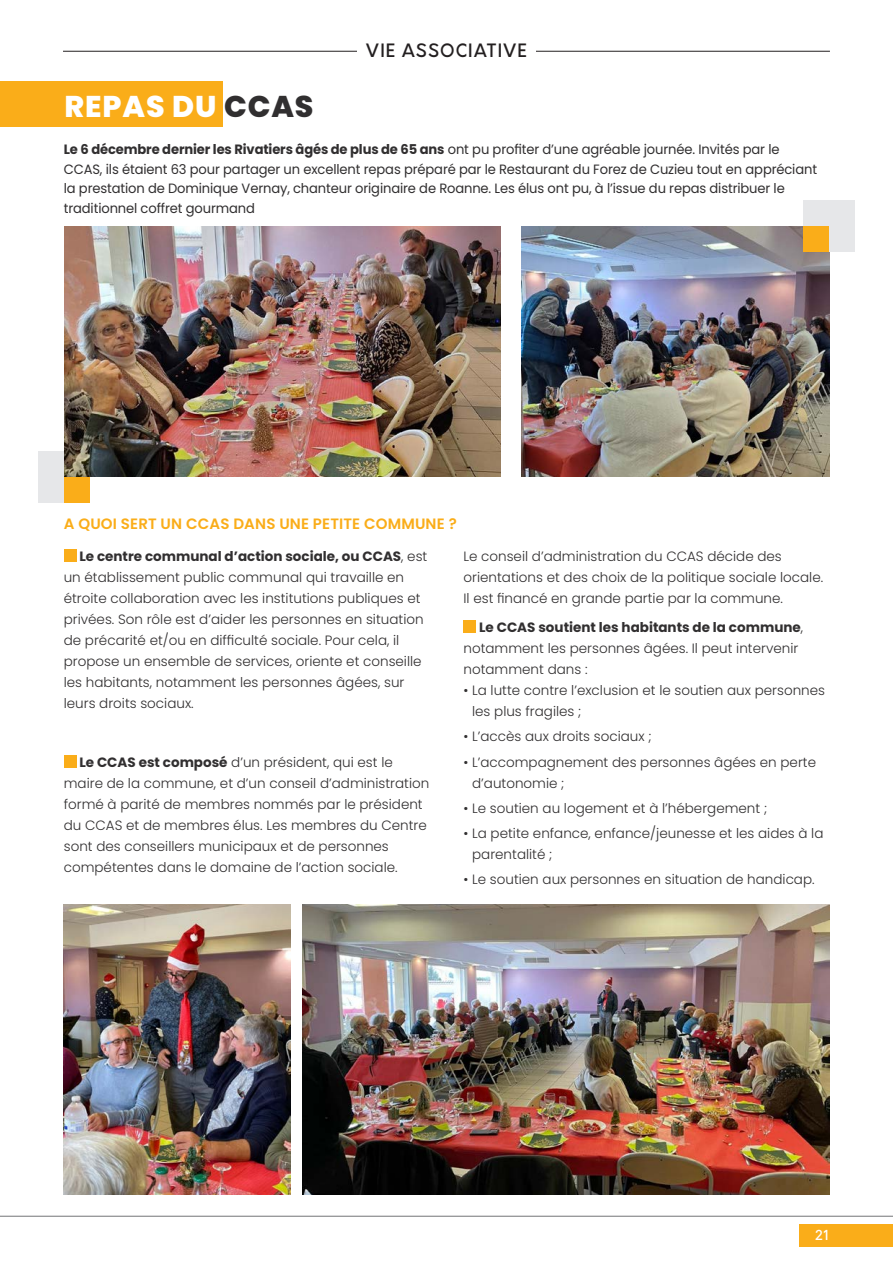
<style>
.page{position:relative;width:893px;height:1263px;background:#fff}
.page>*{position:absolute;margin:0;border:0;box-sizing:border-box;transform-origin:0 0}
.t1{font:800 30px "Poppins";letter-spacing:.03em;color:#fff}
.t2{font:500 18px "Orkney";letter-spacing:.06em;color:#231f20}
.t3{font:600 15px "Poppins";letter-spacing:.01em;color:#faad19}
.t4{font:300 13.5px/21px "Poppins";color:#312f30}
.t5{font:13.5px/19.5px "Poppins";letter-spacing:-.01em;color:#312f30}
.t6{font:500 13.5px "Orkney";color:#fff}
.s1{color:#312f30}
.s2{font-weight:700}
</style>
<div class="page">
<div style="left:799px;top:1224px;width:94px;height:22px;background:#faad19"></div>
<hr style="left:0;top:1216px;width:893px;height:1px;background:#737477">
<hr style="left:63px;top:51px;width:767px;height:1px;background:#231f20">
<div style="left:357px;top:44px;width:179px;height:13px;background:#fff"></div>
<div style="left:38px;top:451px;width:51px;height:51px;background:#e6e7e9"></div>
<div style="left:64px;top:477px;width:25px;height:25px;background:#faad19"></div>
<div style="left:0;top:82px;width:223px;height:45px;background:#faad19"></div>
<div style="left:64px;top:549px;width:13px;height:13px;background:#faad19"></div>
<div style="left:64px;top:755px;width:13px;height:13px;background:#faad19"></div>
<div style="left:463px;top:620px;width:13px;height:13px;background:#faad19"></div>
<img style="left:63px;top:904px;width:227px;height:291px">
<img style="left:65px;top:226px;width:436px;height:251px">
<img style="left:521px;top:226px;width:309px;height:251px">
<img style="left:303px;top:904px;width:526px;height:291px">
<div style="left:804px;top:201px;width:51px;height:51px;background:#e6e7e9"></div>
<div style="left:804px;top:226px;width:25px;height:26px;background:#faad19"></div>
<p class="t2" style="left:366px;top:39px;width:163px">VIE ASSOCIATIVE</p>
<p class="t1" style="left:65px;top:90px;width:250px">REPAS DU <span class="s1">CCAS</span></p>
<p class="t5" style="left:64px;top:140px;width:755px"><span class="s2">Le 6 décembre dernier les Rivatiers âgés de plus de 65 ans</span> ont pu profiter d’une agréable journée. Invités par le CCAS, ils étaient 63 pour partager un excellent repas préparé par le Restaurant du Forez de Cuzieu tout en appréciant la prestation de Dominique Vernay, chanteur originaire de Roanne. Les élus ont pu, à l’issue du repas distribuer le traditionnel coffret gourmand</p>
<p class="t3" style="left:64px;top:515px;width:394px">A QUOI SERT UN CCAS DANS UNE PETITE COMMUNE ?</p>
<p class="t4" style="left:64px;top:545px;width:365px;text-indent:16px"><span class="s2">Le centre communal d’action sociale, ou CCAS</span>, est un établissement public communal qui travaille en étroite collaboration avec les institutions publiques et privées. Son rôle est d’aider les personnes en situation de précarité et/ou en difficulté sociale. Pour cela, il propose un ensemble de services, oriente et conseille les habitants, notamment les personnes âgées, sur leurs droits sociaux.</p>
<p class="t4" style="left:64px;top:751px;width:367px;text-indent:16px"><span class="s2">Le CCAS est composé</span> d’un président, qui est le maire de la commune, et d’un conseil d’administration formé à parité de membres nommés par le président du CCAS et de membres élus. Les membres du Centre sont des conseillers municipaux et de personnes compétentes dans le domaine de l’action sociale.</p>
<p class="t4" style="left:463px;top:545px;width:361px">Le conseil d’administration du CCAS décide des orientations et des choix de la politique sociale locale.<br>Il est financé en grande partie par la commune.</p>
<p class="t4" style="left:463px;top:617px;width:341px;text-indent:16px"><span class="s2">Le CCAS soutient les habitants de la commune</span>, notamment les personnes âgées. Il peut intervenir notamment dans :</p>
<p class="t4" style="left:472px;top:680px;width:354px;text-indent:-9px">• La lutte contre l’exclusion et le soutien aux personnes les plus fragiles ;</p>
<p class="t4" style="left:463px;top:726px;width:189px">• L’accès aux droits sociaux ;</p>
<p class="t4" style="left:472px;top:751px;width:345px;text-indent:-9px">• L’accompagnement des personnes âgées en perte d’autonomie ;</p>
<p class="t4" style="left:463px;top:798px;width:305px">• Le soutien au logement et à l’hébergement ;</p>
<p class="t4" style="left:472px;top:823px;width:353px;text-indent:-9px">• La petite enfance, enfance/jeunesse et les aides à la parentalité ;</p>
<p class="t4" style="left:463px;top:869px;width:353px">• Le soutien aux personnes en situation de handicap.</p>
<p class="t6" style="left:815px;top:1226px;width:15px">21</p>
</div>
